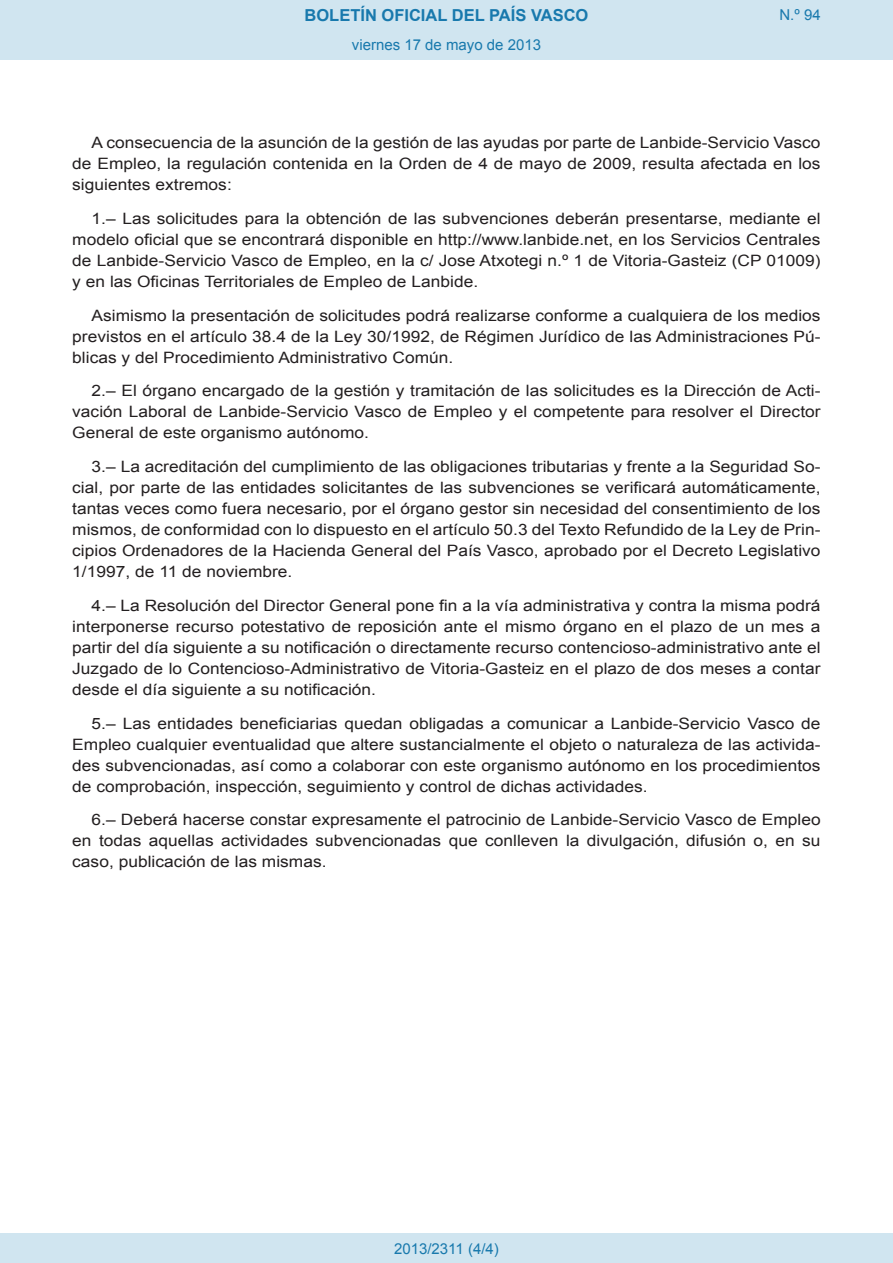
<style>
.page{position:relative;width:893px;height:1263px;background:#fff}
.page>*{position:absolute;margin:0;border:0;box-sizing:border-box;transform-origin:0 0}
.t1{font:700 16.5px "Arial";color:#1879ad}
.BOPVDetalle{font:15.6px/21px "Arial";color:#231f20;text-align:justify;scale:1.11 1}
.Paginacion_Centro{font:15px "Arial";color:#1879ad}
</style>
<div class="page">
<div style="left:0;top:0;width:893px;height:60px;background:#d0e5f0"></div>
<div style="left:0;top:1233px;width:893px;height:30px;background:#d0e5f0"></div>
<p class="t1" style="left:305px;top:4px;width:285px">BOLETÍN OFICIAL DEL PAÍS VASCO</p>
<p class="Paginacion_Centro" style="left:352px;top:35px;width:191px">viernes 17 de mayo de 2013</p>
<p class="Paginacion_Centro" style="left:779px;top:5px;width:43px">N.º 94</p>
<p class="BOPVDetalle" style="left:72px;top:132px;width:676px;text-indent:19px">A consecuencia de la asunción de la gestión de las ayudas por parte de Lanbide-Servicio Vasco de Empleo, la regulación contenida en la Orden de 4 de mayo de 2009, resulta afectada en los siguientes extremos:</p>
<p class="BOPVDetalle" style="left:72px;top:208px;width:676px;text-indent:19px">1.– Las solicitudes para la obtención de las subvenciones deberán presentarse, mediante el modelo oficial que se encontrará disponible en http://www.lanbide.net, en los Servicios Centrales de Lanbide-Servicio Vasco de Empleo, en la c/ Jose Atxotegi n.º 1 de Vitoria-Gasteiz (CP 01009) y en las Oficinas Territoriales de Empleo de Lanbide.</p>
<p class="BOPVDetalle" style="left:72px;top:305px;width:676px;text-indent:19px">Asimismo la presentación de solicitudes podrá realizarse conforme a cualquiera de los medios previstos en el artículo 38.4 de la Ley 30/1992, de Régimen Jurídico de las Administraciones Pú&shy;blicas y del Procedimiento Administrativo Común.</p>
<p class="BOPVDetalle" style="left:72px;top:381px;width:676px;text-indent:19px">2.– El órgano encargado de la gestión y tramitación de las solicitudes es la Dirección de Acti&shy;vación Laboral de Lanbide-Servicio Vasco de Empleo y el competente para resolver el Director General de este organismo autónomo.</p>
<p class="BOPVDetalle" style="left:72px;top:456px;width:676px;text-indent:19px">3.– La acreditación del cumplimiento de las obligaciones tributarias y frente a la Seguridad So&shy;cial, por parte de las entidades solicitantes de las subvenciones se verificará automáticamente, tantas veces como fuera necesario, por el órgano gestor sin necesidad del consentimiento de los mismos, de conformidad con lo dispuesto en el artículo 50.3 del Texto Refundido de la Ley de Prin&shy;cipios Ordenadores de la Hacienda General del País Vasco, aprobado por el Decreto Legislativo 1/1997, de 11 de noviembre.</p>
<p class="BOPVDetalle" style="left:72px;top:595px;width:676px;text-indent:19px">4.– La Resolución del Director General pone fin a la vía administrativa y contra la misma podrá interponerse recurso potestativo de reposición ante el mismo órgano en el plazo de un mes a partir del día siguiente a su notificación o directamente recurso contencioso-administrativo ante el Juzgado de lo Contencioso-Administrativo de Vitoria-Gasteiz en el plazo de dos meses a contar desde el día siguiente a su notificación.</p>
<p class="BOPVDetalle" style="left:72px;top:713px;width:676px;text-indent:19px">5.– Las entidades beneficiarias quedan obligadas a comunicar a Lanbide-Servicio Vasco de Empleo cualquier eventualidad que altere sustancialmente el objeto o naturaleza de las activida&shy;des subvencionadas, así como a colaborar con este organismo autónomo en los procedimientos de comprobación, inspección, seguimiento y control de dichas actividades.</p>
<p class="BOPVDetalle" style="left:72px;top:810px;width:676px;text-indent:19px">6.– Deberá hacerse constar expresamente el patrocinio de Lanbide-Servicio Vasco de Empleo en todas aquellas actividades subvencionadas que conlleven la divulgación, difusión o, en su caso, publicación de las mismas.</p>
<p class="Paginacion_Centro" style="left:394px;top:1238px;width:106px">2013/2311 (4/4)</p>
</div>
